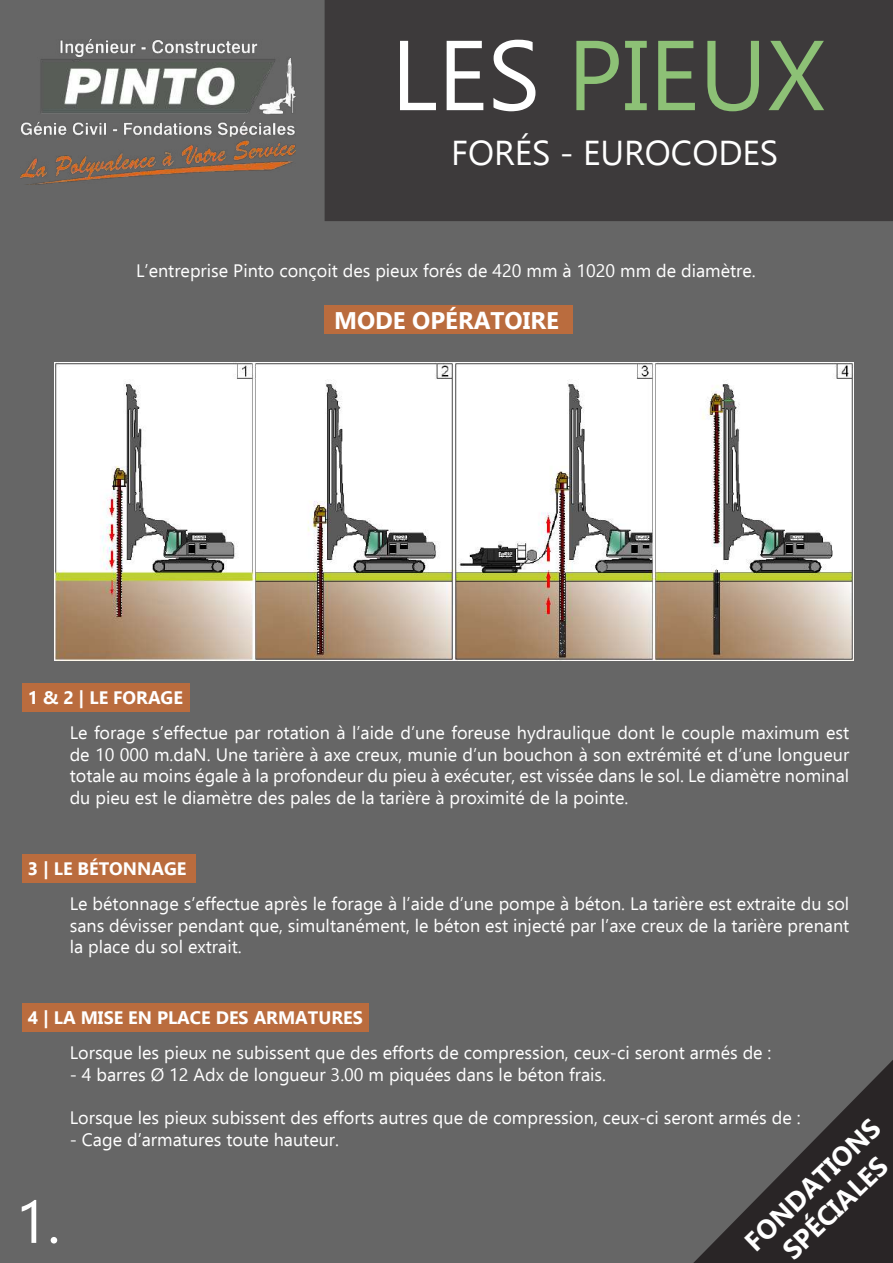
<style>
.page{position:relative;width:893px;height:1263px;background:#666}
.page>*{position:absolute;margin:0;border:0;box-sizing:border-box;transform-origin:0 0}
.t1{font:99px "Ebrima";color:#8dc176}
.t2{font:60px "Ebrima";color:#fff}
.t3{font:34.5px "Ebrima";color:#fff}
.t4{font:700 27px/32.4px "Ebrima";color:#fff;text-align:center}
.t5{font:700 24px "Ebrima";color:#fff}
.t6{font:18px/21.6px "Ebrima";color:#fff;text-align:justify}
.t7{font:700 18px "Ebrima";color:#fff}
.s1{color:#fff}
</style>
<div class="page">
<div style="left:325px;top:0;width:568px;height:221px;background:#3d3a3b"></div>
<img style="left:21px;top:39px;width:275px;height:145px">
<div style="left:22px;top:854px;width:174px;height:28px;background:#ba6c3e"></div>
<div style="left:22px;top:683px;width:167px;height:28px;background:#ba6c3e"></div>
<div style="left:325px;top:305px;width:248px;height:28px;background:#ba6c3e"></div>
<svg style="left:693px;top:1060px;width:200px;height:203px"></svg>
<div style="left:22px;top:1003px;width:347px;height:28px;background:#ba6c3e"></div>
<img style="left:54px;top:363px;width:799px;height:298px">
<h1 class="t1" style="left:391px;top:2px;width:436px"><span class="s1">LES</span> PIEUX</h1>
<h3 class="t3" style="left:451px;top:128px;width:329px">FORÉS - EUROCODES</h3>
<p class="t6" style="left:136px;top:260px;width:621px">L’entreprise Pinto conçoit des pieux forés de 420 mm à 1020 mm de diamètre.</p>
<p class="t7" style="left:28px;top:683px;width:157px">1 &amp; 2 | LE FORAGE</p>
<h3 class="t5" style="left:334px;top:301px;width:226px">MODE OPÉRATOIRE</h3>
<p class="t6" style="left:70px;top:721px;width:781px">Le forage s’effectue par rotation à l’aide d’une foreuse hydraulique dont le couple maximum est de 10 000 m.daN. Une tarière à axe creux, munie d’un bouchon à son extrémité et d’une longueur totale au moins égale à la profondeur du pieu à exécuter, est vissée dans le sol. Le diamètre nominal du pieu est le diamètre des pales de la tarière à proximité de la pointe.</p>
<p class="t7" style="left:28px;top:854px;width:160px">3 | LE BÉTONNAGE</p>
<p class="t6" style="left:70px;top:892px;width:781px">Le bétonnage s’effectue après le forage à l’aide d’une pompe à béton. La tarière est extraite du sol sans dévisser pendant que, simultanément, le béton est injecté par l’axe creux de la tarière prenant la place du sol extrait.</p>
<p class="t7" style="left:28px;top:1003px;width:337px">4 | LA MISE EN PLACE DES ARMATURES</p>
<h2 class="t2" style="left:15px;top:1177px;width:47px">1.</h2>
<p class="t6" style="left:70px;top:1041px;width:703px">Lorsque les pieux ne subissent que des efforts de compression, ceux-ci seront armés de :</p>
<p class="t6" style="left:70px;top:1063px;width:538px">- 4 barres Ø 12 Adx de longueur 3.00 m piquées dans le béton frais.</p>
<p class="t6" style="left:70px;top:1106px;width:732px">Lorsque les pieux subissent des efforts autres que de compression, ceux-ci seront armés de :</p>
<p class="t6" style="left:70px;top:1128px;width:271px">- Cage d’armatures toute hauteur.</p>
<h3 class="t4" style="left:737px;top:1233px;width:178px;rotate:-44deg">FONDATIONS<br>SPÉCIALES</h3>
</div>
